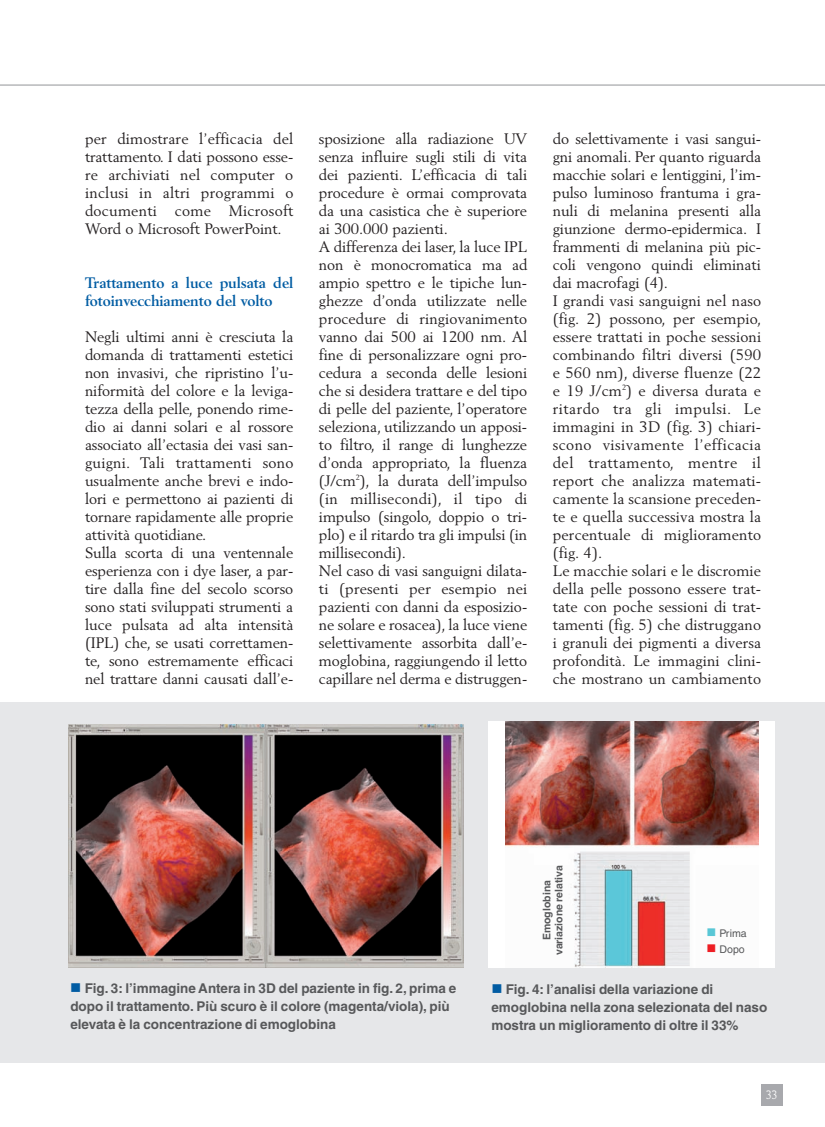
<style>
.page{position:relative;width:825px;height:1127px;background:#fff}
.page>*{position:absolute;margin:0;border:0;box-sizing:border-box;transform-origin:0 0}
.t1{font:15px/18px "Berling";letter-spacing:-.005em;color:#231f20}
.t2{font:700 15px/18px "Berling";letter-spacing:-.005em;color:#015ca3}
.t3{font:700 13.5px/18px "Helvetica LT Std";color:#57585a}
.t4{font:12px "Berling";color:#fff;scale:.85 1}
.t5{font:10.65px "Helvetica LT Std";color:#57585a}
.t6{font:700 10.5px/12px "Helvetica LT Std";color:#57585a;text-align:center}
.s1{color:#59c7d6}
.s2{color:#ee1e24}
.s3{color:#015ca3}
</style>
<div class="page">
<div style="left:761px;top:1084px;width:21px;height:22px;background:#a8a9ad"></div>
<hr style="left:0;top:85px;width:825px;height:1px;background:#939598">
<div style="left:0;top:702px;width:825px;height:360px;background:#e6e7e9"></div>
<img style="left:68px;top:724px;width:396px;height:243px">
<div style="left:489px;top:721px;width:286px;height:247px;background:#fff"></div>
<img style="left:505px;top:721px;width:253px;height:246px">
<p class="t1" style="left:85px;top:131px;width:210px;text-align:justify">per dimostrare l’efficacia del trattamento. I dati possono esse&shy;re archiviati nel computer o inclusi in altri programmi o documenti come Microsoft Word o Microsoft PowerPoint.</p>
<p class="t2" style="left:85px;top:275px;width:210px">Trattamento a luce pulsata del fotoinvecchiamento del volto</p>
<p class="t1" style="left:85px;top:329px;width:210px">Negli ultimi anni è cresciuta la domanda di trattamenti estetici non invasivi, che ripristino l’u&shy;niformità del colore e la leviga&shy;tezza della pelle, ponendo rime&shy;dio ai danni solari e al rossore associato all’ectasia dei vasi san&shy;guigni. Tali trattamenti sono usualmente anche brevi e indo&shy;lori e permettono ai pazienti di tornare rapidamente alle proprie attività quotidiane.<br>Sulla scorta di una ventennale esperienza con i dye laser, a par&shy;tire dalla fine del secolo scorso sono stati sviluppati strumenti a luce pulsata ad alta intensità (IPL) che, se usati correttamen&shy;te, sono estremamente efficaci nel trattare danni causati dall’e-</p>
<p class="t1" style="left:319px;top:131px;width:210px">sposizione alla radiazione UV senza influire sugli stili di vita dei pazienti. L’efficacia di tali procedure è ormai comprovata da una casistica che è superiore ai 300.000 pazienti.<br>A differenza dei laser, la luce IPL non è monocromatica ma ad ampio spettro e le tipiche lun&shy;ghezze d’onda utilizzate nelle procedure di ringiovanimento vanno dai 500 ai 1200 nm. Al fine di personalizzare ogni pro&shy;cedura a seconda delle lesioni che si desidera trattare e del tipo di pelle del paziente, l’operatore seleziona, utilizzando un apposi&shy;to filtro, il range di lunghezze d’onda appropriato, la fluenza (J/cm<sup>2</sup>), la durata dell’impulso (in millisecondi), il tipo di impulso (singolo, doppio o tri&shy;plo) e il ritardo tra gli impulsi (in millisecondi).<br>Nel caso di vasi sanguigni dilata&shy;ti (presenti per esempio nei pazienti con danni da esposizio&shy;ne solare e rosacea), la luce viene selettivamente assorbita dall’e&shy;moglobina, raggiungendo il letto capillare nel derma e distruggen-</p>
<p class="t1" style="left:553px;top:131px;width:210px">do selettivamente i vasi sangui&shy;gni anomali. Per quanto riguarda macchie solari e lentiggini, l’im&shy;pulso luminoso frantuma i gra&shy;nuli di melanina presenti alla giunzione dermo-epidermica. I frammenti di melanina più pic&shy;coli vengono quindi eliminati dai macrofagi (4).<br>I grandi vasi sanguigni nel naso (fig. 2) possono, per esempio, essere trattati in poche sessioni combinando filtri diversi (590 e 560 nm), diverse fluenze (22 e 19 J/cm<sup>2</sup>) e diversa durata e ritardo tra gli impulsi. Le immagini in 3D (fig. 3) chiari&shy;scono visivamente l’efficacia del trattamento, mentre il report che analizza matemati&shy;camente la scansione preceden&shy;te e quella successiva mostra la percentuale di miglioramento (fig. 4).<br>Le macchie solari e le discromie della pelle possono essere trat&shy;tate con poche sessioni di trat&shy;tamenti (fig. 5) che distruggano i granuli dei pigmenti a diversa profondità. Le immagini clini&shy;che mostrano un cambiamento</p>
<p class="t6" style="left:542px;top:955px;width:91px;rotate:-90deg">Emoglobina variazione relativa</p>
<p class="t5" style="left:707px;top:929px;width:42px"><span class="s1">■</span> Prima</p>
<p class="t5" style="left:707px;top:945px;width:40px"><span class="s2">■</span> Dopo</p>
<p class="t3" style="left:70px;top:980px;width:387px"><span class="s3">■</span> Fig. 3: l’immagine Antera in 3D del paziente in fig. 2, prima e dopo il trattamento. Più scuro è il colore (magenta/viola), più elevata è la concentrazione di emoglobina</p>
<p class="t3" style="left:491px;top:981px;width:277px"><span class="s3">■</span> Fig. 4: l’analisi della variazione di emoglobina nella zona selezionata del naso mostra un miglioramento di oltre il 33%</p>
<p class="t4" style="left:766px;top:1090px;width:15px">33</p>
</div>
